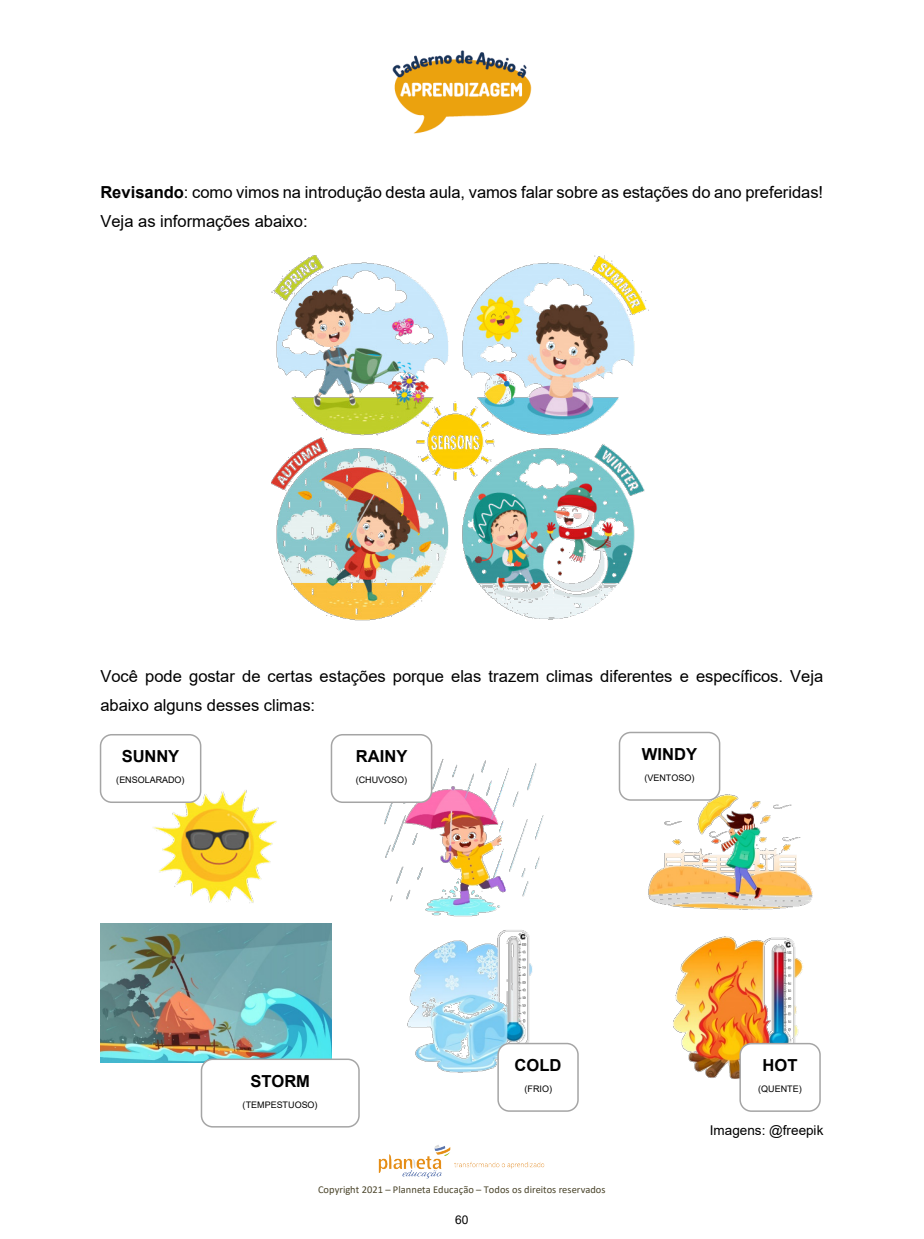
<style>
.page{position:relative;width:924px;height:1239px;background:#fff}
.page>*{position:absolute;margin:0;border:0;box-sizing:border-box;transform-origin:0 0}
.t1{font:16.5px/28.5px "Arial";color:#000}
.t2{font:700 16.5px "Arial";letter-spacing:-.005em;color:#000}
.t3{font:13.5px "Arial";letter-spacing:.005em;color:#000}
.t4{font:12px "Arial";color:#000}
.t5{font:10.5px "Calibri";letter-spacing:.005em;color:#4a442a}
.t6{font:9px "Arial";color:#000}
.s1{font-weight:700}
</style>
<div class="page">
<img style="left:392px;top:50px;width:140px;height:84px">
<img style="left:378px;top:1145px;width:167px;height:34px">
<img style="left:101px;top:924px;width:231px;height:138px">
<img style="left:407px;top:930px;width:126px;height:143px">
<img style="left:271px;top:255px;width:378px;height:366px">
<img style="left:153px;top:782px;width:124px;height:121px">
<img style="left:648px;top:783px;width:165px;height:127px">
<img style="left:384px;top:754px;width:160px;height:163px">
<img style="left:673px;top:936px;width:132px;height:143px">
<div style="left:100px;top:734px;width:101px;height:69px;background:#fff;border:2px solid #a5a5a5;border-radius:11px"></div>
<div style="left:331px;top:734px;width:101px;height:69px;background:#fff;border:2px solid #a5a5a5;border-radius:11px"></div>
<div style="left:619px;top:732px;width:101px;height:69px;background:#fff;border:2px solid #a5a5a5;border-radius:11px"></div>
<div style="left:740px;top:1043px;width:80px;height:68px;background:#fff;border-radius:11px"></div>
<div style="left:739px;top:1043px;width:82px;height:69px;border:2px solid #a5a5a5;border-radius:11px"></div>
<div style="left:497px;top:1042px;width:82px;height:69px;background:#fff;border:2px solid #a5a5a5;border-radius:11px"></div>
<div style="left:201px;top:1058px;width:159px;height:69px;background:#fff;border:2px solid #a5a5a5;border-radius:11px"></div>
<p class="t1" style="left:100px;top:178px;width:724px"><span class="s1">Revisando</span>: como vimos na introdução desta aula, vamos falar sobre as estações do ano preferidas!<br>Veja as informações abaixo:</p>
<p class="t1" style="left:100px;top:662px;width:724px">Você pode gostar de certas estações porque elas trazem climas diferentes e específicos. Veja abaixo alguns desses climas:</p>
<p class="t2" style="left:122px;top:744px;width:59px">SUNNY</p>
<p class="t6" style="left:116px;top:774px;width:70px">(ENSOLARADO)</p>
<p class="t2" style="left:356px;top:744px;width:53px">RAINY</p>
<p class="t6" style="left:356px;top:774px;width:53px">(CHUVOSO)</p>
<p class="t2" style="left:642px;top:742px;width:57px">WINDY</p>
<p class="t6" style="left:644px;top:772px;width:51px">(VENTOSO)</p>
<p class="t2" style="left:250px;top:1069px;width:61px">STORM</p>
<p class="t6" style="left:243px;top:1098px;width:76px">(TEMPESTUOSO)</p>
<p class="t2" style="left:515px;top:1053px;width:48px">COLD</p>
<p class="t6" style="left:524px;top:1082px;width:29px">(FRIO)</p>
<p class="t5" style="left:318px;top:1182px;width:289px">Copyright 2021 – Planneta Educação – Todos os direitos reservados</p>
<p class="t4" style="left:455px;top:1211px;width:15px">60</p>
<p class="t2" style="left:762px;top:1053px;width:36px">HOT</p>
<p class="t6" style="left:758px;top:1083px;width:45px">(QUENTE)</p>
<p class="t3" style="left:710px;top:1120px;width:115px">Imagens: @freepik</p>
</div>
